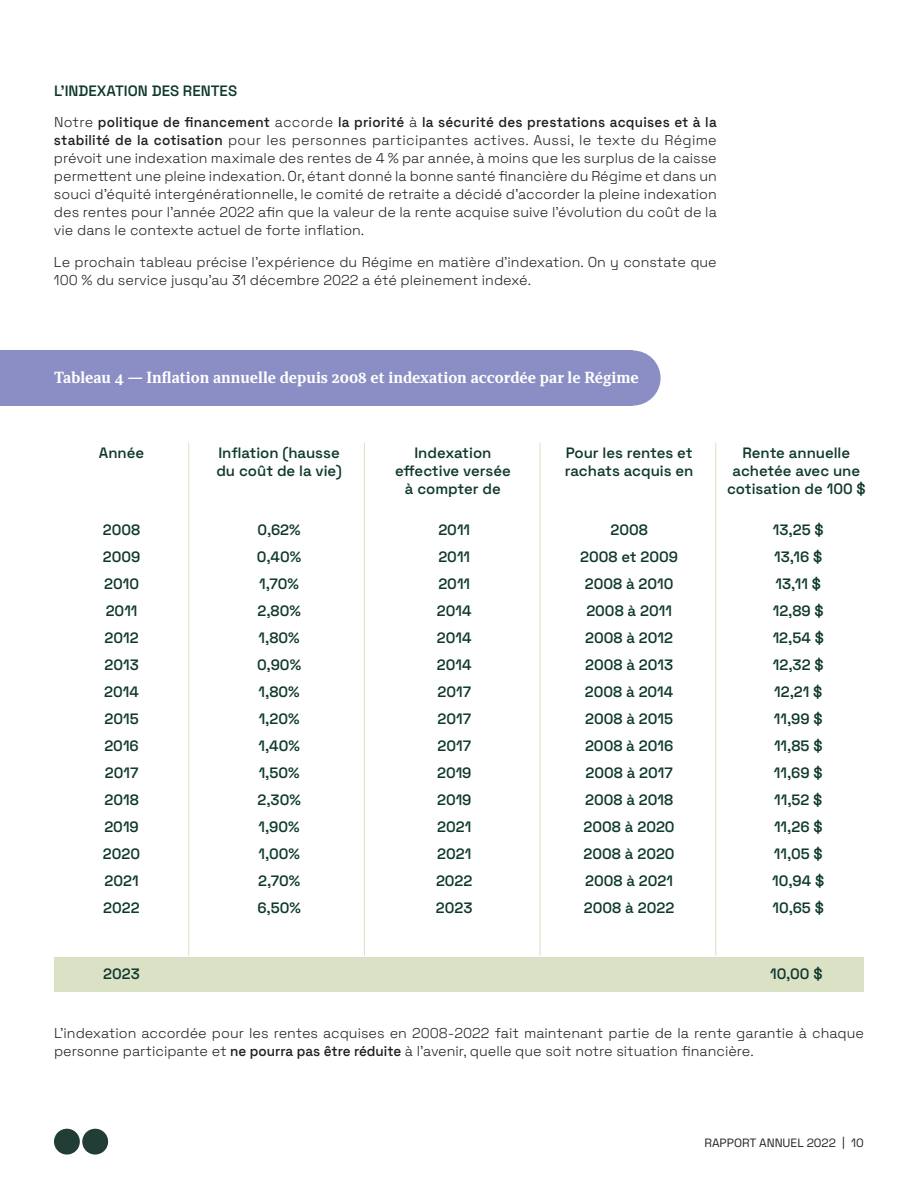
<style>
.page{position:relative;width:918px;height:1188px;background:#fff}
.page>*{position:absolute;margin:0;border:0;box-sizing:border-box;transform-origin:0 0}
.space_grotesk__italic{font:600 15px/18px "Space Grotesk";color:#0e382d}
.text_-_1{font:700 15px "Recia";color:#fff}
.space_grotesk__italic-2{font:300 14.25px/18px "Space Grotesk";color:#231f20}
.t1{font:12px "Space Grotesk";color:#231f20}
.s1{font-weight:600}
</style>
<div class="page">
<div style="left:54px;top:957px;width:810px;height:35px;background:#dae1c4"></div>
<div style="left:82px;top:1129px;width:26px;height:26px;background:#213d35;border-radius:50%"></div>
<div style="left:54px;top:1129px;width:26px;height:26px;background:#213d35;border-radius:50%"></div>
<div style="left:0;top:351px;width:633px;height:55px;background:#8b8ec5"></div>
<div style="left:606px;top:351px;width:55px;height:55px;background:#8b8ec5;border-radius:50%"></div>
<hr style="left:188px;top:443px;width:1px;height:512px;background:#dae1c4">
<hr style="left:364px;top:443px;width:1px;height:512px;background:#dae1c4">
<hr style="left:540px;top:443px;width:1px;height:512px;background:#dae1c4">
<hr style="left:715px;top:443px;width:1px;height:512px;background:#dae1c4">
<hr style="left:917px;top:291px;width:1px;height:55px;background:#8b8ec5">
<p class="space_grotesk__italic" style="left:54px;top:80px;width:185px">L’INDEXATION DES RENTES</p>
<p class="space_grotesk__italic-2" style="left:54px;top:113px;width:664px;text-align:justify">Notre <span class="s1">politique de financement</span> accorde <span class="s1">la priorité</span> à <span class="s1">la sécurité des prestations acquises et à la stabilité de la cotisation</span> pour les personnes participantes actives. Aussi, le texte du Régime prévoit une indexation maximale des rentes de 4 % par année, à moins que les surplus de la caisse permettent une pleine indexation. Or, étant donné la bonne santé financière du Régime et dans un souci d’équité intergénérationnelle, le comité de retraite a décidé d’accorder la pleine indexation des rentes pour l’année 2022 afin que la valeur de la rente acquise suive l’évolution du coût de la vie dans le contexte actuel de forte inflation.</p>
<p class="space_grotesk__italic-2" style="left:54px;top:252px;width:664px">Le prochain tableau précise l’expérience du Régime en matière d’indexation. On y constate que<br>100 % du service jusqu’au 31 décembre 2022 a été pleinement indexé.</p>
<p class="text_-_1" style="left:54px;top:368px;width:586px">Tableau 4 — Inflation annuelle depuis 2008 et indexation accordée par le Régime</p>
<p class="space_grotesk__italic" style="left:99px;top:442px;width:47px">Année</p>
<p class="space_grotesk__italic" style="left:216px;top:442px;width:127px">Inflation (hausse du coût de la vie)</p>
<p class="space_grotesk__italic" style="left:395px;top:442px;width:117px;text-align:center">Indexation effective versée à compter de</p>
<p class="space_grotesk__italic" style="left:565px;top:442px;width:130px">Pour les rentes et rachats acquis en</p>
<p class="space_grotesk__italic" style="left:727px;top:442px;width:140px;text-align:center">Rente annuelle achetée avec une cotisation de 100 $</p>
<p class="space_grotesk__italic" style="left:103px;top:520px;width:39px">2008</p>
<p class="space_grotesk__italic" style="left:103px;top:547px;width:39px">2009</p>
<p class="space_grotesk__italic" style="left:104px;top:574px;width:36px">2010</p>
<p class="space_grotesk__italic" style="left:106px;top:601px;width:33px">2011</p>
<p class="space_grotesk__italic" style="left:105px;top:628px;width:36px">2012</p>
<p class="space_grotesk__italic" style="left:104px;top:655px;width:36px">2013</p>
<p class="space_grotesk__italic" style="left:104px;top:682px;width:36px">2014</p>
<p class="space_grotesk__italic" style="left:104px;top:709px;width:36px">2015</p>
<p class="space_grotesk__italic" style="left:104px;top:736px;width:36px">2016</p>
<p class="space_grotesk__italic" style="left:105px;top:763px;width:35px">2017</p>
<p class="space_grotesk__italic" style="left:104px;top:790px;width:36px">2018</p>
<p class="space_grotesk__italic" style="left:104px;top:817px;width:36px">2019</p>
<p class="space_grotesk__italic" style="left:103px;top:844px;width:39px">2020</p>
<p class="space_grotesk__italic" style="left:105px;top:871px;width:36px">2021</p>
<p class="space_grotesk__italic" style="left:103px;top:898px;width:38px">2022</p>
<p class="space_grotesk__italic" style="left:258px;top:520px;width:45px">0,62%</p>
<p class="space_grotesk__italic" style="left:257px;top:547px;width:46px">0,40%</p>
<p class="space_grotesk__italic" style="left:259px;top:574px;width:41px">1,70%</p>
<p class="space_grotesk__italic" style="left:257px;top:601px;width:45px">2,80%</p>
<p class="space_grotesk__italic" style="left:259px;top:628px;width:43px">1,80%</p>
<p class="space_grotesk__italic" style="left:257px;top:655px;width:46px">0,90%</p>
<p class="space_grotesk__italic" style="left:259px;top:682px;width:43px">1,80%</p>
<p class="space_grotesk__italic" style="left:259px;top:709px;width:42px">1,20%</p>
<p class="space_grotesk__italic" style="left:258px;top:736px;width:43px">1,40%</p>
<p class="space_grotesk__italic" style="left:259px;top:763px;width:42px">1,50%</p>
<p class="space_grotesk__italic" style="left:257px;top:790px;width:45px">2,30%</p>
<p class="space_grotesk__italic" style="left:259px;top:817px;width:43px">1,90%</p>
<p class="space_grotesk__italic" style="left:258px;top:844px;width:43px">1,00%</p>
<p class="space_grotesk__italic" style="left:258px;top:871px;width:44px">2,70%</p>
<p class="space_grotesk__italic" style="left:257px;top:898px;width:45px">6,50%</p>
<p class="space_grotesk__italic" style="left:438px;top:520px;width:33px">2011</p>
<p class="space_grotesk__italic" style="left:438px;top:547px;width:33px">2011</p>
<p class="space_grotesk__italic" style="left:438px;top:574px;width:33px">2011</p>
<p class="space_grotesk__italic" style="left:437px;top:601px;width:36px">2014</p>
<p class="space_grotesk__italic" style="left:437px;top:628px;width:36px">2014</p>
<p class="space_grotesk__italic" style="left:437px;top:655px;width:36px">2014</p>
<p class="space_grotesk__italic" style="left:437px;top:682px;width:35px">2017</p>
<p class="space_grotesk__italic" style="left:437px;top:709px;width:35px">2017</p>
<p class="space_grotesk__italic" style="left:437px;top:736px;width:35px">2017</p>
<p class="space_grotesk__italic" style="left:437px;top:763px;width:36px">2019</p>
<p class="space_grotesk__italic" style="left:437px;top:790px;width:36px">2019</p>
<p class="space_grotesk__italic" style="left:437px;top:817px;width:36px">2021</p>
<p class="space_grotesk__italic" style="left:437px;top:844px;width:36px">2021</p>
<p class="space_grotesk__italic" style="left:436px;top:871px;width:38px">2022</p>
<p class="space_grotesk__italic" style="left:436px;top:898px;width:38px">2023</p>
<p class="space_grotesk__italic" style="left:610px;top:520px;width:39px">2008</p>
<p class="space_grotesk__italic" style="left:580px;top:547px;width:100px">2008 et 2009</p>
<p class="space_grotesk__italic" style="left:585px;top:574px;width:90px">2008 à 2010</p>
<p class="space_grotesk__italic" style="left:586px;top:601px;width:87px">2008 à 2011</p>
<p class="space_grotesk__italic" style="left:585px;top:628px;width:89px">2008 à 2012</p>
<p class="space_grotesk__italic" style="left:585px;top:655px;width:90px">2008 à 2013</p>
<p class="space_grotesk__italic" style="left:585px;top:682px;width:90px">2008 à 2014</p>
<p class="space_grotesk__italic" style="left:585px;top:709px;width:90px">2008 à 2015</p>
<p class="space_grotesk__italic" style="left:585px;top:736px;width:90px">2008 à 2016</p>
<p class="space_grotesk__italic" style="left:585px;top:763px;width:89px">2008 à 2017</p>
<p class="space_grotesk__italic" style="left:585px;top:790px;width:90px">2008 à 2018</p>
<p class="space_grotesk__italic" style="left:584px;top:817px;width:93px">2008 à 2020</p>
<p class="space_grotesk__italic" style="left:584px;top:844px;width:93px">2008 à 2020</p>
<p class="space_grotesk__italic" style="left:585px;top:871px;width:89px">2008 à 2021</p>
<p class="space_grotesk__italic" style="left:584px;top:898px;width:92px">2008 à 2022</p>
<p class="space_grotesk__italic" style="left:773px;top:520px;width:52px">13,25 $</p>
<p class="space_grotesk__italic" style="left:774px;top:547px;width:49px">13,16 $</p>
<p class="space_grotesk__italic" style="left:776px;top:574px;width:47px">13,11 $</p>
<p class="space_grotesk__italic" style="left:773px;top:601px;width:53px">12,89 $</p>
<p class="space_grotesk__italic" style="left:773px;top:628px;width:53px">12,54 $</p>
<p class="space_grotesk__italic" style="left:773px;top:655px;width:52px">12,32 $</p>
<p class="space_grotesk__italic" style="left:774px;top:682px;width:50px">12,21 $</p>
<p class="space_grotesk__italic" style="left:774px;top:709px;width:50px">11,99 $</p>
<p class="space_grotesk__italic" style="left:774px;top:736px;width:50px">11,85 $</p>
<p class="space_grotesk__italic" style="left:774px;top:763px;width:50px">11,69 $</p>
<p class="space_grotesk__italic" style="left:774px;top:790px;width:50px">11,52 $</p>
<p class="space_grotesk__italic" style="left:774px;top:817px;width:50px">11,26 $</p>
<p class="space_grotesk__italic" style="left:774px;top:844px;width:50px">11,05 $</p>
<p class="space_grotesk__italic" style="left:772px;top:871px;width:53px">10,94 $</p>
<p class="space_grotesk__italic" style="left:773px;top:898px;width:53px">10,65 $</p>
<p class="space_grotesk__italic" style="left:103px;top:964px;width:38px">2023</p>
<p class="space_grotesk__italic" style="left:770px;top:964px;width:54px">10,00 $</p>
<p class="space_grotesk__italic-2" style="left:54px;top:1023px;width:812px">L’indexation accordée pour les rentes acquises en 2008-2022 fait maintenant partie de la rente garantie à chaque personne participante et <span class="s1">ne pourra pas être réduite</span> à l’avenir, quelle que soit notre situation financière.</p>
<p class="t1" style="left:704px;top:1134px;width:161px">RAPPORT ANNUEL 2022 | 10</p>
</div>
